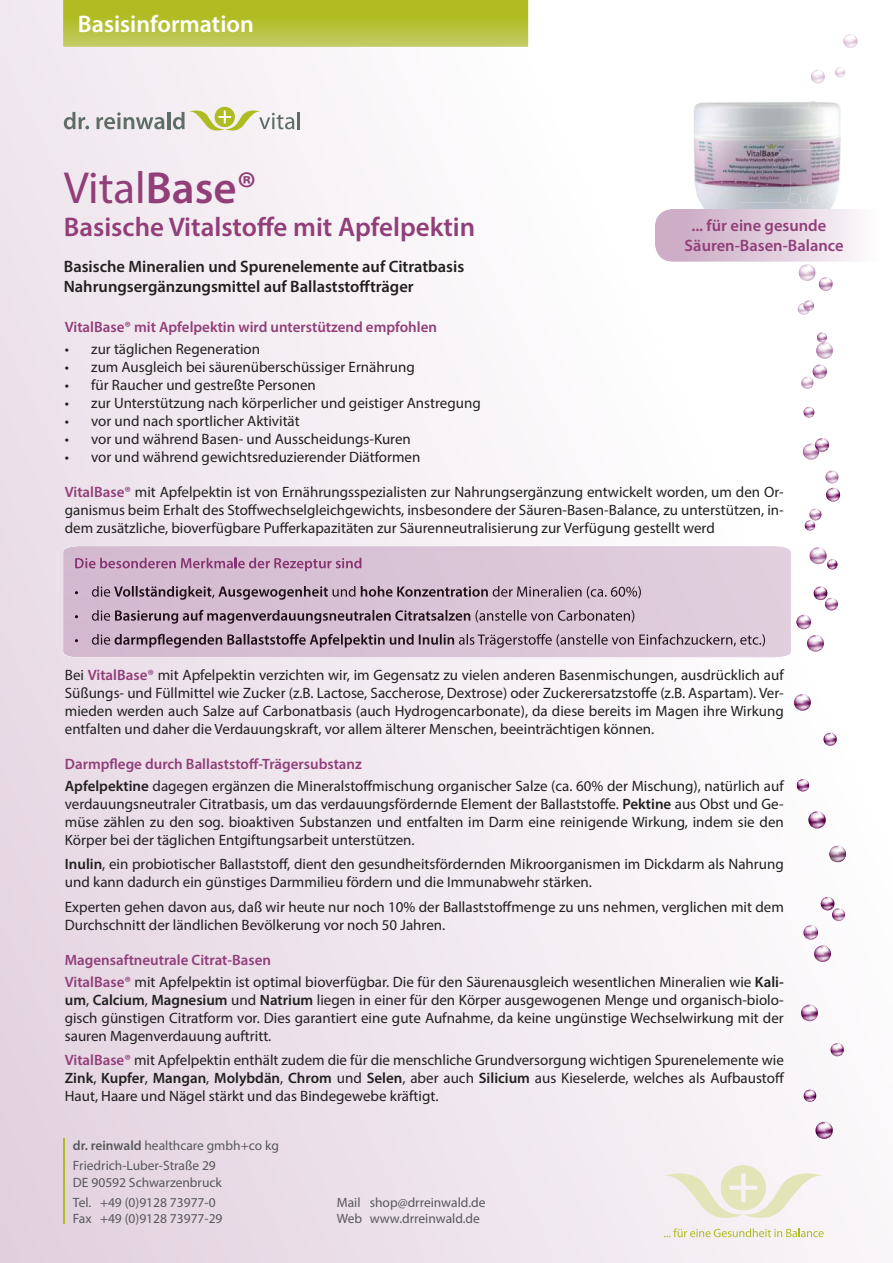
<style>
.page{position:relative;width:893px;height:1263px;background:#fff}
.page>*{position:absolute;margin:0;border:0;box-sizing:border-box;transform-origin:0 0}
.t1{font:45px "Myriad Pro";color:#913e79}
.t2{font:600 27px "Myriad Pro";color:#913e79}
.t3{font:600 24px "Myriad Pro";color:#fff}
.t4{font:600 16.5px/19.8px "Myriad Pro";color:#221f1f}
.t5{font:600 16.5px/19.8px "Myriad Pro";color:#913e79}
.t6{font:15px/18px "Myriad Pro";color:#221f1f;text-align:justify}
.t7{font:600 15px "Myriad Pro";color:#913e79}
.t8{font:13.5px/20.7px "Myriad Pro";color:#57585a}
.s1{font-weight:600}
.s2{font-weight:600;color:#913e79}
</style>
<div class="page">
<img style="left:0;top:0;width:858px;height:1263px">
<svg style="left:664px;top:1165px;width:160px;height:72px"></svg>
<img style="left:803px;top:443px;width:16px;height:17px">
<svg style="left:825px;top:471px;width:13px;height:12px"></svg>
<img style="left:810px;top:547px;width:17px;height:17px">
<svg style="left:825px;top:598px;width:13px;height:13px"></svg>
<img style="left:807px;top:635px;width:17px;height:17px">
<img style="left:794px;top:694px;width:17px;height:17px">
<img style="left:823px;top:733px;width:14px;height:13px">
<svg style="left:797px;top:779px;width:12px;height:12px"></svg>
<img style="left:808px;top:811px;width:18px;height:17px">
<img style="left:829px;top:857px;width:16px;height:6px">
<img style="left:830px;top:847px;width:14px;height:14px">
<svg style="left:801px;top:377px;width:12px;height:12px"></svg>
<img style="left:816px;top:342px;width:17px;height:17px">
<img style="left:799px;top:264px;width:16px;height:17px">
<img style="left:796px;top:615px;width:15px;height:14px">
<img style="left:814px;top:586px;width:13px;height:14px">
<svg style="left:827px;top:559px;width:10px;height:11px"></svg>
<svg style="left:805px;top:509px;width:16px;height:22px"></svg>
<img style="left:826px;top:488px;width:14px;height:14px">
<img style="left:815px;top:438px;width:14px;height:14px">
<svg style="left:815px;top:445px;width:4px;height:6px"></svg>
<svg style="left:803px;top:407px;width:11px;height:11px"></svg>
<img style="left:813px;top:364px;width:14px;height:15px">
<svg style="left:817px;top:332px;width:10px;height:10px"></svg>
<svg style="left:798px;top:300px;width:16px;height:15px"></svg>
<img style="left:819px;top:277px;width:14px;height:14px">
<img style="left:811px;top:70px;width:14px;height:14px">
<svg style="left:835px;top:67px;width:10px;height:11px"></svg>
<img style="left:843px;top:34px;width:14px;height:14px">
<img style="left:814px;top:945px;width:17px;height:17px">
<img style="left:801px;top:1004px;width:17px;height:17px">
<img style="left:830px;top:1043px;width:14px;height:13px">
<svg style="left:804px;top:1089px;width:12px;height:13px"></svg>
<img style="left:815px;top:1122px;width:18px;height:17px">
<img style="left:803px;top:925px;width:15px;height:15px">
<svg style="left:821px;top:897px;width:24px;height:24px"></svg>
<hr style="left:64px;top:1139px;width:1px;height:85px;background:#afbc21">
<img style="left:688px;top:97px;width:170px;height:112px">
<img style="left:813px;top:196px;width:16px;height:13px">
<svg style="left:788px;top:193px;width:13px;height:12px"></svg>
<img style="left:774px;top:154px;width:16px;height:16px">
<img style="left:807px;top:193px;width:13px;height:14px">
<svg style="left:813px;top:196px;width:8px;height:11px"></svg>
<svg style="left:826px;top:158px;width:12px;height:12px"></svg>
<img style="left:822px;top:127px;width:14px;height:14px">
<svg style="left:808px;top:101px;width:12px;height:11px"></svg>
<img style="left:655px;top:209px;width:204px;height:53px">
<svg style="left:64px;top:112px;width:25px;height:17px"></svg>
<svg style="left:96px;top:112px;width:68px;height:17px"></svg>
<hr style="left:167px;top:112px;width:3px;height:17px;background:#5e6e66">
<div style="left:215px;top:107px;width:20px;height:20px;background:#afbc21;border-radius:50%"></div>
<svg style="left:173px;top:109px;width:127px;height:25px"></svg>
<img style="left:63px;top:0;width:465px;height:47px">
<img style="left:63px;top:546px;width:728px;height:111px">
<img style="left:65px;top:558px;width:297px;height:13px">
<svg style="left:75px;top:558px;width:286px;height:13px;background:#be95b6"></svg>
<img style="left:65px;top:586px;width:46px;height:11px">
<img style="left:75px;top:586px;width:35px;height:11px">
<img style="left:206px;top:586px;width:5px;height:14px">
<img style="left:114px;top:586px;width:92px;height:14px">
<img style="left:319px;top:586px;width:9px;height:14px">
<img style="left:218px;top:586px;width:101px;height:14px">
<img style="left:355px;top:586px;width:2px;height:11px">
<img style="left:333px;top:586px;width:22px;height:11px">
<img style="left:361px;top:586px;width:280px;height:12px">
<img style="left:361px;top:586px;width:110px;height:11px">
<img style="left:493px;top:586px;width:103px;height:12px">
<img style="left:65px;top:610px;width:46px;height:11px">
<img style="left:75px;top:610px;width:35px;height:11px">
<img style="left:201px;top:610px;width:269px;height:14px">
<img style="left:115px;top:610px;width:86px;height:14px">
<img style="left:471px;top:610px;width:163px;height:12px">
<img style="left:475px;top:610px;width:106px;height:12px">
<img style="left:65px;top:634px;width:46px;height:11px">
<img style="left:75px;top:634px;width:35px;height:11px">
<img style="left:204px;top:634px;width:562px;height:14px">
<img style="left:115px;top:634px;width:89px;height:14px">
<img style="left:310px;top:634px;width:115px;height:13px">
<img style="left:459px;top:634px;width:77px;height:14px">
<h3 class="t3" style="left:78px;top:12px;width:177px">Basisinformation</h3>
<h1 class="t1" style="left:64px;top:160px;width:194px">Vital<span class="s1">Base®</span></h1>
<h2 class="t2" style="left:64px;top:213px;width:413px">Basische Vitalstoffe mit Apfelpektin</h2>
<p class="t4" style="left:64px;top:257px;width:402px">Basische Mineralien und Spurenelemente auf Citratbasis<br>Nahrungsergänzungsmittel auf Ballaststoffträger</p>
<p class="t5" style="left:685px;top:216px;width:161px;text-indent:7px">... für eine gesunde<br>Säuren-Basen-Balance</p>
<p class="t7" style="left:65px;top:319px;width:374px">VitalBase® mit Apfelpektin wird unterstützend empfohlen</p>
<p class="t6" style="left:65px;top:340px;width:197px">• zur täglichen Regeneration</p>
<p class="t6" style="left:65px;top:358px;width:351px">• zum Ausgleich bei säurenüberschüssiger Ernährung</p>
<p class="t6" style="left:65px;top:376px;width:252px">• für Raucher und gestreßte Personen</p>
<p class="t6" style="left:65px;top:394px;width:417px">• zur Unterstützung nach körperlicher und geistiger Anstregung</p>
<p class="t6" style="left:65px;top:412px;width:236px">• vor und nach sportlicher Aktivität</p>
<p class="t6" style="left:65px;top:430px;width:348px">• vor und während Basen- und Ausscheidungs-Kuren</p>
<p class="t6" style="left:65px;top:448px;width:357px">• vor und während gewichtsreduzierender Diätformen</p>
<p class="t6" style="left:65px;top:483px;width:720px"><span class="s2">VitalBase®</span> mit Apfelpektin ist von Ernährungsspezialisten zur Nahrungsergänzung entwickelt worden, um den Or&shy;ganismus beim Erhalt des Stoffwechselgleichgewichts, insbesondere der Säuren-Basen-Balance, zu unterstützen, in&shy;dem zusätzliche, bioverfügbare Pufferkapazitäten zur Säurenneutralisierung zur Verfügung gestellt werd</p>
<p class="t6" style="left:65px;top:665px;width:720px">Bei <span class="s2">VitalBase®</span> mit Apfelpektin verzichten wir, im Gegensatz zu vielen anderen Basenmischungen, ausdrücklich auf Süßungs- und Füllmittel wie Zucker (z.B. Lactose, Saccherose, Dextrose) oder Zuckerersatzstoffe (z.B. Aspartam). Ver&shy;mieden werden auch Salze auf Carbonatbasis (auch Hydrogencarbonate), da diese bereits im Magen ihre Wirkung entfalten und daher die Verdauungskraft, vor allem älterer Menschen, beeinträchtigen können.</p>
<p class="t6" style="left:65px;top:752px;width:720px;line-height:22.2px"><span class="s2">Darmpflege durch Ballaststoff-Trägersubstanz<br></span><span class="s1">Apfelpektine</span> dagegen ergänzen die Mineralstoffmischung organischer Salze (ca. 60% der Mischung), natürlich auf</p>
<p class="t6" style="left:65px;top:795px;width:720px">verdauungsneutraler Citratbasis, um das verdauungsfördernde Element der Ballaststoffe. <span class="s1">Pektine</span> aus Obst und Ge&shy;müse zählen zu den sog. bioaktiven Substanzen und entfalten im Darm eine reinigende Wirkung, indem sie den Körper bei der täglichen Entgiftungsarbeit unterstützen.</p>
<p class="t6" style="left:65px;top:855px;width:720px"><span class="s1">Inulin</span>, ein probiotischer Ballaststoff, dient den gesundheitsfördernden Mikroorganismen im Dickdarm als Nahrung und kann dadurch ein günstiges Darmmilieu fördern und die Immunabwehr stärken.</p>
<p class="t6" style="left:65px;top:897px;width:720px">Experten gehen davon aus, daß wir heute nur noch 10% der Ballaststoffmenge zu uns nehmen, verglichen mit dem<br>Durchschnitt der ländlichen Bevölkerung vor noch 50 Jahren.</p>
<p class="t6" style="left:65px;top:948px;width:720px;line-height:22.2px"><span class="s2">Magensaftneutrale Citrat-Basen<br>VitalBase®</span> mit Apfelpektin ist optimal bioverfügbar. Die für den Säurenausgleich wesentlichen Mineralien wie <span class="s1">Kali-</span></p>
<p class="t6" style="left:65px;top:991px;width:720px"><span class="s1">um</span>, <span class="s1">Calcium</span>, <span class="s1">Magnesium</span> und <span class="s1">Natrium</span> liegen in einer für den Körper ausgewogenen Menge und organisch-biolo&shy;gisch günstigen Citratform vor. Dies garantiert eine gute Aufnahme, da keine ungünstige Wechselwirkung mit der sauren Magenverdauung auftritt.</p>
<p class="t6" style="left:65px;top:1051px;width:721px"><span class="s2">VitalBase®</span> mit Apfelpektin enthält zudem die für die menschliche Grundversorgung wichtigen Spurenelemente wie <span class="s1">Zink</span>, <span class="s1">Kupfer</span>, <span class="s1">Mangan</span>, <span class="s1">Molybdän</span>, <span class="s1">Chrom</span> und <span class="s1">Selen</span>, aber auch <span class="s1">Silicium</span> aus Kieselerde, welches als Aufbaustoff Haut, Haare und Nägel stärkt und das Bindegewebe kräftigt.</p>
<p class="t8" style="left:73px;top:1135px;width:207px"><span class="s1">dr. reinwald</span> healthcare gmbh+co kg<br>Friedrich-Luber-Straße 29</p>
<p class="t8" style="left:73px;top:1172px;width:150px">DE 90592 Schwarzenbruck<br>Tel. +49 (0)9128 73977-0</p>
<p class="t8" style="left:73px;top:1209px;width:151px">Fax +49 (0)9128 73977-29</p>
<p class="t8" style="left:337px;top:1195px;width:150px;line-height:16.2px">Mail shop@drreinwald.de<br>Web www.drreinwald.de</p>
</div>
